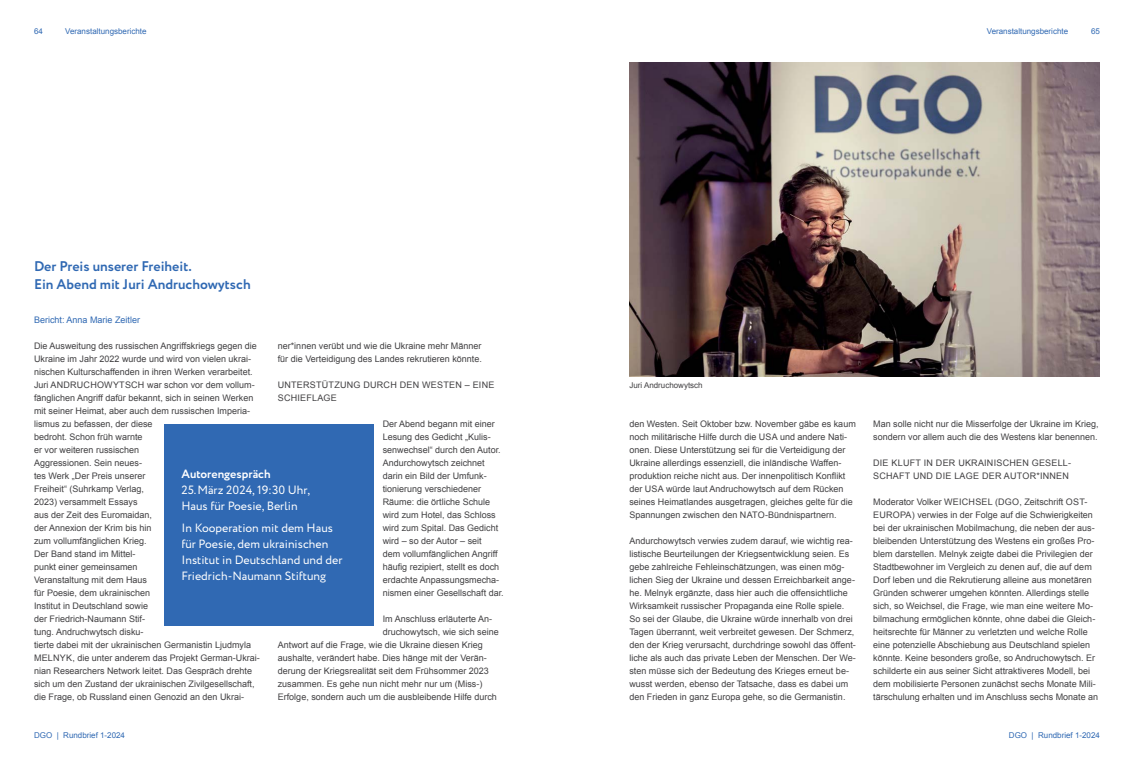
<style>
.page{position:relative;width:1134px;height:766px;background:#fff}
.page>*{position:absolute;margin:0;border:0;box-sizing:border-box;transform-origin:0 0}
.t1{font:700 14px/18px "Circe";color:#3069b3}
.t2{font:12px/16px "Circe";color:#fff}
.t3{font:700 12px "Circe";color:#fff}
.t4{font:9px/13px "Arial";color:#414042}
.t5{font:9px/13px "Arial";letter-spacing:.025em;color:#414042}
.t6{font:9px "Arial";color:#3069b3}
.t7{font:8px "Arial";color:#3069b3}
.t8{font:8px "Arial";color:#414042}
</style>
<div class="page">
<img style="left:629px;top:62px;width:471px;height:314px">
<div style="left:164px;top:423px;width:210px;height:202px;background:#3069b3"></div>
<p class="t7" style="left:34px;top:26px;width:10px">64</p>
<p class="t7" style="left:65px;top:26px;width:83px">Veranstaltungsberichte</p>
<p class="t7" style="left:987px;top:26px;width:83px">Veranstaltungsberichte</p>
<p class="t7" style="left:1091px;top:26px;width:10px">65</p>
<h1 class="t1" style="left:34px;top:257px;width:218px">Der Preis unserer Freiheit.<br>Ein Abend mit Juri Andruchowytsch</h1>
<p class="t6" style="left:34px;top:313px;width:108px">Bericht: Anna Marie Zeitler</p>
<p class="t4" style="left:34px;top:339px;width:227px">Die Ausweitung des russischen Angriffskriegs gegen die Ukraine im Jahr 2022 wurde und wird von vielen ukrai&shy;nischen Kulturschaffenden in ihren Werken verarbeitet.<br>Juri ANDRUCHOWYTSCH war schon vor dem vollum&shy;fänglichen Angriff dafür bekannt, sich in seinen Werken mit seiner Heimat, aber auch dem russischen Imperia&shy;lismus zu befassen, der diese<br>bedroht. Schon früh warnte<br>er vor weiteren russischen<br>Aggressionen. Sein neues-<br>tes Werk „Der Preis unserer<br>Freiheit“ (Suhrkamp Verlag,<br>2023) versammelt Essays<br>aus der Zeit des Euromaidan,<br>der Annexion der Krim bis hin<br>zum vollumfänglichen Krieg.<br>Der Band stand im Mittel-<br>punkt einer gemeinsamen<br>Veranstaltung mit dem Haus<br>für Poesie, dem ukrainischen<br>Institut in Deutschland sowie<br>der Friedrich-Naumann Stif-<br>tung. Andruchwytsch disku-<br>tierte dabei mit der ukrainischen Germanistin Ljudmyla MELNYK, die unter anderem das Projekt German-Ukrai&shy;nian Researchers Network leitet. Das Gespräch drehte sich um den Zustand der ukrainischen Zivilgesellschaft, die Frage, ob Russland einen Genozid an den Ukrai-</p>
<p class="t4" style="left:278px;top:339px;width:206px">ner*innen verübt und wie die Ukraine mehr Männer für die Verteidigung des Landes rekrutieren könnte.</p>
<p class="t5" style="left:278px;top:378px;width:218px">UNTERSTÜTZUNG DURCH DEN WESTEN – EINE<br>SCHIEFLAGE</p>
<p class="t4" style="left:383px;top:417px;width:123px">Der Abend begann mit einer<br>Lesung des Gedicht „Kulis&shy;senwechsel“ durch den Autor.<br>Andurchowytsch zeichnet darin ein Bild der Umfunk&shy;tionierung verschiedener<br>Räume: die örtliche Schule wird zum Hotel, das Schloss wird zum Spital. Das Gedicht wird – so der Autor – seit<br>dem vollumfänglichen Angriff häufig rezipiert, stellt es doch erdachte Anpassungsmecha&shy;nismen einer Gesellschaft dar.</p>
<p class="t4" style="left:383px;top:612px;width:111px">Im Anschluss erläuterte An-</p>
<p class="t4" style="left:383px;top:625px;width:118px">druchowytsch, wie sich seine</p>
<p class="t4" style="left:278px;top:638px;width:207px">Antwort auf die Frage, wie die Ukraine diesen Krieg</p>
<p class="t4" style="left:278px;top:651px;width:211px">aushalte, verändert habe. Dies hänge mit der Verän-</p>
<p class="t4" style="left:278px;top:664px;width:213px">derung der Kriegsrealität seit dem Frühsommer 2023</p>
<p class="t4" style="left:278px;top:677px;width:206px">zusammen. Es gehe nun nicht mehr nur um (Miss-)</p>
<p class="t4" style="left:278px;top:690px;width:221px">Erfolge, sondern auch um die ausbleibende Hilfe durch</p>
<h2 class="t3" style="left:181px;top:466px;width:91px">Autorengespräch</h2>
<h2 class="t2" style="left:181px;top:482px;width:130px">25.März 2024, 19:30 Uhr,<br>Haus für Poesie, Berlin</h2>
<h2 class="t2" style="left:181px;top:520px;width:163px">In Kooperation mit dem Haus für Poesie, dem ukrainischen<br>Institut in Deutschland und der<br>Friedrich-Naumann Stiftung</h2>
<p class="t7" style="left:34px;top:729px;width:93px">DGO | Rundbrief 1-2024</p>
<p class="t8" style="left:629px;top:379px;width:75px">Juri Andruchowytsch</p>
<p class="t4" style="left:629px;top:417px;width:228px">den Westen. Seit Oktober bzw. November gäbe es kaum noch militärische Hilfe durch die USA und andere Nati&shy;onen. Diese Unterstützung sei für die Verteidigung der Ukraine allerdings essenziell, die inländische Waffen&shy;produktion reiche nicht aus. Der innenpolitisch Konflikt der USA würde laut Andruchowytsch auf dem Rücken seines Heimatlandes ausgetragen, gleiches gelte für die Spannungen zwischen den NATO-Bündnispartnern.</p>
<p class="t4" style="left:629px;top:534px;width:228px">Andurchowytsch verwies zudem darauf, wie wichtig rea&shy;listische Beurteilungen der Kriegsentwicklung seien. Es gebe zahlreiche Fehleinschätzungen, was einen mög&shy;lichen Sieg der Ukraine und dessen Erreichbarkeit ange&shy;he. Melnyk ergänzte, dass hier auch die offensichtliche Wirksamkeit russischer Propaganda eine Rolle spiele.<br>So sei der Glaube, die Ukraine würde innerhalb von drei Tagen überrannt, weit verbreitet gewesen. Der Schmerz, den der Krieg verursacht, durchdringe sowohl das öffent&shy;liche als auch das private Leben der Menschen. Der We&shy;sten müsse sich der Bedeutung des Krieges erneut be&shy;wusst werden, ebenso der Tatsache, dass es dabei um den Frieden in ganz Europa gehe, so die Germanistin.</p>
<p class="t4" style="left:873px;top:417px;width:227px">Man solle nicht nur die Misserfolge der Ukraine im Krieg, sondern vor allem auch die des Westens klar benennen.</p>
<p class="t5" style="left:873px;top:456px;width:199px">DIE KLUFT IN DER UKRAINISCHEN GESELL-<br>SCHAFT UND DIE LAGE DER AUTOR*INNEN</p>
<p class="t4" style="left:873px;top:495px;width:227px">Moderator Volker WEICHSEL (DGO, Zeitschrift OST-EUROPA) verwies in der Folge auf die Schwierigkeiten bei der ukrainischen Mobilmachung, die neben der aus&shy;bleibenden Unterstützung des Westens ein großes Pro&shy;blem darstellen. Melnyk zeigte dabei die Privilegien der Stadtbewohner im Vergleich zu denen auf, die auf dem Dorf leben und die Rekrutierung alleine aus monetären Gründen schwerer umgehen könnten. Allerdings stelle sich, so Weichsel, die Frage, wie man eine weitere Mo&shy;bilmachung ermöglichen könnte, ohne dabei die Gleich&shy;heitsrechte für Männer zu verletzten und welche Rolle eine potenzielle Abschiebung aus Deutschland spielen könnte. Keine besonders große, so Andruchowytsch. Er schilderte ein aus seiner Sicht attraktiveres Modell, bei dem mobilisierte Personen zunächst sechs Monate Mili&shy;tärschulung erhalten und im Anschluss sechs Monate an</p>
<p class="t7" style="left:1009px;top:729px;width:93px">DGO | Rundbrief 1-2024</p>
</div>
